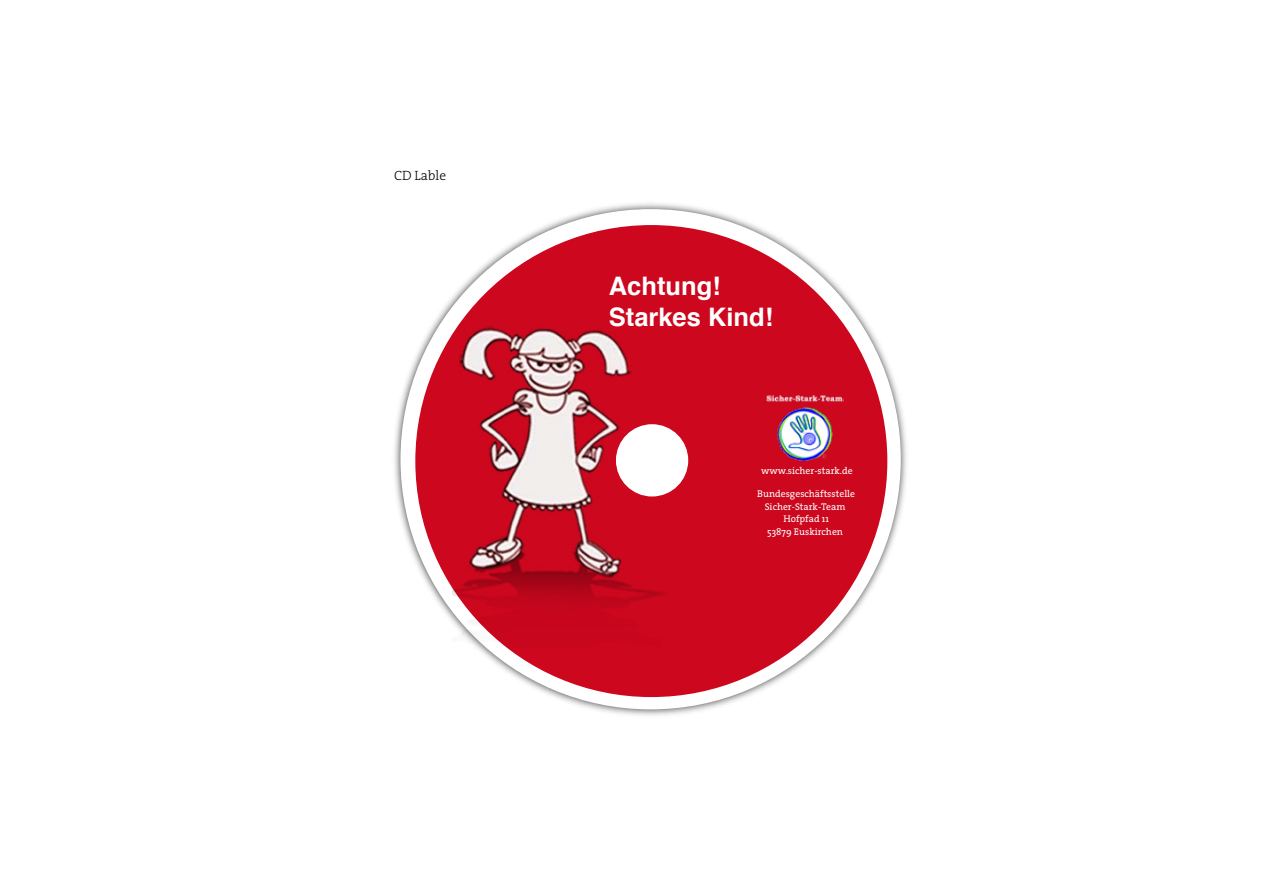
<style>
.page{position:relative;width:1263px;height:893px;background:#fff}
.page>*{position:absolute;margin:0;border:0;box-sizing:border-box;transform-origin:0 0}
.t1{font:700 25.5px/30.6px "Helvetica";color:#fff}
.t2{font:300 13.5px "The Serif";color:#000}
.t3{font:9.75px/12.8px "The Serif";color:#fff;text-align:center}
</style>
<div class="page">
<div style="left:391px;top:200px;width:519px;height:518px;background:#000;opacity:.75"></div>
<div style="left:400px;top:209px;width:501px;height:500px;background:#fff;border-radius:50%"></div>
<div style="left:415px;top:225px;width:472px;height:472px;background:#cc071e;border-radius:50%"></div>
<img style="left:452px;top:268px;width:229px;height:383px">
<div style="left:616px;top:424px;width:72px;height:72px;background:#fff;border-radius:50%"></div>
<img style="left:766px;top:395px;width:77px;height:66px">
<h2 class="t2" style="left:394px;top:164px;width:54px">CD Lable</h2>
<h1 class="t1" style="left:609px;top:269px;width:166px">Achtung!<br>Starkes Kind!</h1>
<p class="t3" style="left:761px;top:464px;width:93px">www.sicher-stark.de</p>
<p class="t3" style="left:757px;top:487px;width:99px">Bundesgeschäftsstelle<br>Sicher-Stark-Team<br>Hofpfad 11<br>53879 Euskirchen</p>
</div>
